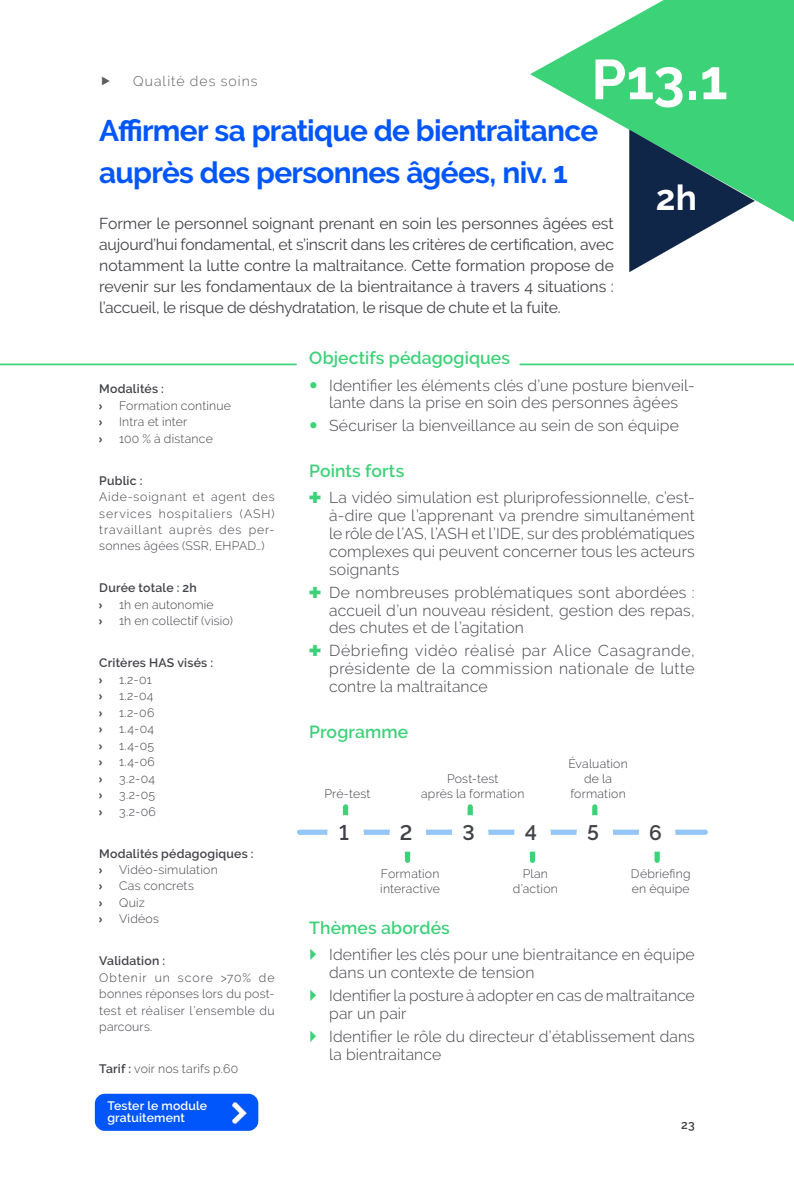
<style>
.page{position:relative;width:794px;height:1191px;background:#fff}
.page>*{position:absolute;margin:0;border:0;box-sizing:border-box;transform-origin:0 0}
.t1{font:700 56px "Raleway";color:#fff}
.t2{font:700 35px "Raleway";color:#fff}
.t3{font:700 29.75px/42px "Raleway";letter-spacing:-.025em;color:#0056fb}
.t4{font:600 21px "Raleway";color:#414248}
.t5{font:600 17.5px "Raleway";letter-spacing:.005em;color:#3cd278}
.t6{font:300 15.75px/17.8px "Raleway";letter-spacing:.01em;color:#414248}
.t7{font:15.75px/21px "Raleway";letter-spacing:-.015em;color:#414248;text-align:justify}
.t8{font:300 14px "Raleway";letter-spacing:.07em;color:#5f5d62}
.t9{font:300 12.25px/16.4px "Raleway";letter-spacing:.02em;color:#414248;text-align:center}
.t10{font:600 12.25px "Raleway";letter-spacing:.02em;color:#414248}
.t11{font:600 12.25px/12.2px "Raleway";letter-spacing:.01em;color:#fff}
.t12{font:700 12.25px "Quicksand";color:#414248}
.s1{font-weight:600}
.s2{color:#3cd278}
</style>
<div class="page">
<svg style="left:530px;top:0;width:264px;height:222px;fill:#3cd278"></svg>
<svg style="left:629px;top:129px;width:126px;height:143px"></svg>
<hr style="left:0;top:363px;width:296px;height:2px;background:#3cd278">
<div style="left:343px;top:807px;width:5px;height:28px;background:#3cd278"></div>
<div style="left:467px;top:807px;width:6px;height:28px;background:#3cd278"></div>
<div style="left:530px;top:831px;width:5px;height:29px;background:#3cd278"></div>
<div style="left:405px;top:831px;width:5px;height:29px;background:#3cd278"></div>
<div style="left:592px;top:807px;width:5px;height:28px;background:#3cd278"></div>
<div style="left:654px;top:831px;width:6px;height:29px;background:#3cd278"></div>
<div style="left:299px;top:829px;width:406px;height:6px;background:#94c7f7"></div>
<div style="left:327px;top:815px;width:37px;height:36px;background:#fff;border-radius:50%"></div>
<div style="left:389px;top:815px;width:37px;height:36px;background:#fff;border-radius:50%"></div>
<div style="left:452px;top:815px;width:36px;height:36px;background:#fff;border-radius:50%"></div>
<div style="left:514px;top:815px;width:37px;height:36px;background:#fff;border-radius:50%"></div>
<div style="left:576px;top:815px;width:37px;height:36px;background:#fff;border-radius:50%"></div>
<div style="left:639px;top:815px;width:36px;height:36px;background:#fff;border-radius:50%"></div>
<hr style="left:520px;top:363px;width:274px;height:2px;background:#3cd278">
<div style="left:95px;top:1093px;width:163px;height:37px;background:#0056fb;border-radius:10px"></div>
<img style="left:233px;top:1102px;width:14px;height:21px">
<p class="t8" style="left:133px;top:73px;width:126px">Qualité des soins</p>
<h1 class="t1" style="left:591px;top:48px;width:138px">P13.1</h1>
<h3 class="t3" style="left:99px;top:110px;width:500px">Affirmer sa pratique de bientraitance auprès des personnes âgées, niv. 1</h3>
<p class="t7" style="left:99px;top:213px;width:516px">Former le personnel soignant prenant en soin les personnes âgées est aujourd’hui fondamental, et s’inscrit dans les critères de certification, avec notamment la lutte contre la maltraitance. Cette formation propose de revenir sur les fondamentaux de la bientraitance à travers 4 situations : l’accueil, le risque de déshydratation, le risque de chute et la fuite.</p>
<h2 class="t2" style="left:656px;top:178px;width:43px">2h</h2>
<p class="t10" style="left:99px;top:382px;width:66px">Modalités :</p>
<p class="t12" style="left:99px;top:395px;width:5px">›</p>
<p class="t9" style="left:119px;top:397px;width:113px">Formation continue</p>
<p class="t12" style="left:99px;top:411px;width:5px">›</p>
<p class="t9" style="left:119px;top:413px;width:70px">Intra et inter</p>
<p class="t12" style="left:99px;top:428px;width:5px">›</p>
<p class="t9" style="left:119px;top:430px;width:95px">100 % à distance</p>
<p class="t10" style="left:99px;top:473px;width:45px">Public :</p>
<p class="t9" style="left:99px;top:488px;width:177px;text-align:justify">Aide-soignant et agent des services hospitaliers (ASH) travaillant auprès des per&shy;sonnes âgées (SSR, EHPAD…)</p>
<p class="t10" style="left:99px;top:581px;width:99px">Durée totale : 2h</p>
<p class="t12" style="left:99px;top:594px;width:5px">›</p>
<p class="t9" style="left:119px;top:596px;width:96px">1h en autonomie</p>
<p class="t12" style="left:99px;top:611px;width:5px">›</p>
<p class="t9" style="left:119px;top:613px;width:115px">1h en collectif (visio)</p>
<p class="t10" style="left:99px;top:656px;width:115px">Critères HAS visés :</p>
<p class="t12" style="left:99px;top:669px;width:5px">›</p>
<p class="t9" style="left:119px;top:671px;width:34px">1.2-01</p>
<p class="t12" style="left:99px;top:686px;width:5px">›</p>
<p class="t9" style="left:119px;top:687px;width:36px">1.2-04</p>
<p class="t12" style="left:99px;top:702px;width:5px">›</p>
<p class="t9" style="left:119px;top:704px;width:37px">1.2-06</p>
<p class="t12" style="left:99px;top:718px;width:5px">›</p>
<p class="t9" style="left:119px;top:720px;width:36px">1.4-04</p>
<p class="t12" style="left:99px;top:735px;width:5px">›</p>
<p class="t9" style="left:119px;top:737px;width:37px">1.4-05</p>
<p class="t12" style="left:99px;top:751px;width:5px">›</p>
<p class="t9" style="left:119px;top:753px;width:37px">1.4-06</p>
<p class="t12" style="left:99px;top:768px;width:5px">›</p>
<p class="t9" style="left:119px;top:770px;width:37px">3.2-04</p>
<p class="t12" style="left:99px;top:784px;width:5px">›</p>
<p class="t9" style="left:119px;top:786px;width:38px">3.2-05</p>
<p class="t12" style="left:99px;top:801px;width:5px">›</p>
<p class="t9" style="left:119px;top:803px;width:38px">3.2-06</p>
<p class="t10" style="left:99px;top:846px;width:156px">Modalités pédagogiques :</p>
<p class="t12" style="left:99px;top:859px;width:5px">›</p>
<p class="t9" style="left:119px;top:861px;width:100px">Vidéo-simulation</p>
<p class="t12" style="left:99px;top:876px;width:5px">›</p>
<p class="t9" style="left:119px;top:878px;width:76px">Cas concrets</p>
<p class="t12" style="left:99px;top:892px;width:5px">›</p>
<p class="t9" style="left:119px;top:894px;width:27px">Quiz</p>
<p class="t12" style="left:99px;top:909px;width:5px">›</p>
<p class="t9" style="left:119px;top:910px;width:41px">Vidéos</p>
<p class="t10" style="left:99px;top:954px;width:67px">Validation :</p>
<p class="t9" style="left:99px;top:969px;width:177px;text-align:justify">Obtenir un score &gt;70% de bonnes réponses lors du post&shy;test et réaliser l’ensemble du parcours.</p>
<p class="t9" style="left:99px;top:1060px;width:141px"><span class="s1">Tarif :</span> voir nos tarifs p.60</p>
<p class="t11" style="left:107px;top:1099px;width:101px">Tester le module gratuitement</p>
<p class="t5" style="left:309px;top:348px;width:202px">Objectifs pédagogiques</p>
<p class="t6" style="left:329px;top:376px;width:367px">Identifier les éléments clés d’une posture bienveil&shy;lante dans la prise en soin des personnes âgées</p>
<p class="t6" style="left:329px;top:417px;width:351px">Sécuriser la bienveillance au sein de son équipe</p>
<p class="t5" style="left:309px;top:461px;width:97px">Points forts</p>
<p class="t6" style="left:329px;top:489px;width:367px;text-align:justify;text-indent:-20px"><span class="s2">✚</span> La vidéo simulation est pluriprofessionnelle, c’est&shy;à-dire que l’apprenant va prendre simultanément le rôle de l’AS, l’ASH et l’IDE, sur des problématiques complexes qui peuvent concerner tous les acteurs soignants</p>
<p class="t6" style="left:329px;top:583px;width:367px;text-align:justify;text-indent:-20px"><span class="s2">✚</span> De nombreuses problématiques sont abordées : accueil d’un nouveau résident, gestion des repas, des chutes et de l’agitation</p>
<p class="t6" style="left:329px;top:641px;width:367px;text-align:justify;text-indent:-20px"><span class="s2">✚</span> Débriefing vidéo réalisé par Alice Casagrande, présidente de la commission nationale de lutte contre la maltraitance</p>
<p class="t5" style="left:309px;top:721px;width:100px">Programme</p>
<p class="t9" style="left:324px;top:785px;width:47px">Pré-test</p>
<p class="t9" style="left:421px;top:771px;width:105px;line-height:14.7px">Post-test<br>après la formation</p>
<p class="t9" style="left:568px;top:756px;width:61px;line-height:14.7px">Évaluation de la formation</p>
<h3 class="t4" style="left:339px;top:820px;width:11px">1</h3>
<h3 class="t4" style="left:400px;top:820px;width:14px">2</h3>
<h3 class="t4" style="left:462px;top:820px;width:14px">3</h3>
<h3 class="t4" style="left:525px;top:820px;width:14px">4</h3>
<h3 class="t4" style="left:587px;top:820px;width:13px">5</h3>
<h3 class="t4" style="left:649px;top:820px;width:14px">6</h3>
<p class="t9" style="left:631px;top:866px;width:61px;line-height:14.7px;text-align:left">Débriefing en équipe</p>
<p class="t9" style="left:380px;top:866px;width:61px;line-height:14.7px;text-align:left">Formation interactive</p>
<p class="t9" style="left:513px;top:866px;width:46px;line-height:14.7px">Plan d’action</p>
<p class="t5" style="left:309px;top:918px;width:142px">Thèmes abordés</p>
<p class="t6" style="left:329px;top:946px;width:367px">Identifier les clés pour une bientraitance en équipe dans un contexte de tension</p>
<p class="t6" style="left:329px;top:986px;width:367px">Identifier la posture à adopter en cas de maltraitance par un pair</p>
<p class="t6" style="left:329px;top:1027px;width:367px">Identifier le rôle du directeur d’établissement dans la bientraitance</p>
<p class="t10" style="left:681px;top:1117px;width:15px">23</p>
</div>
